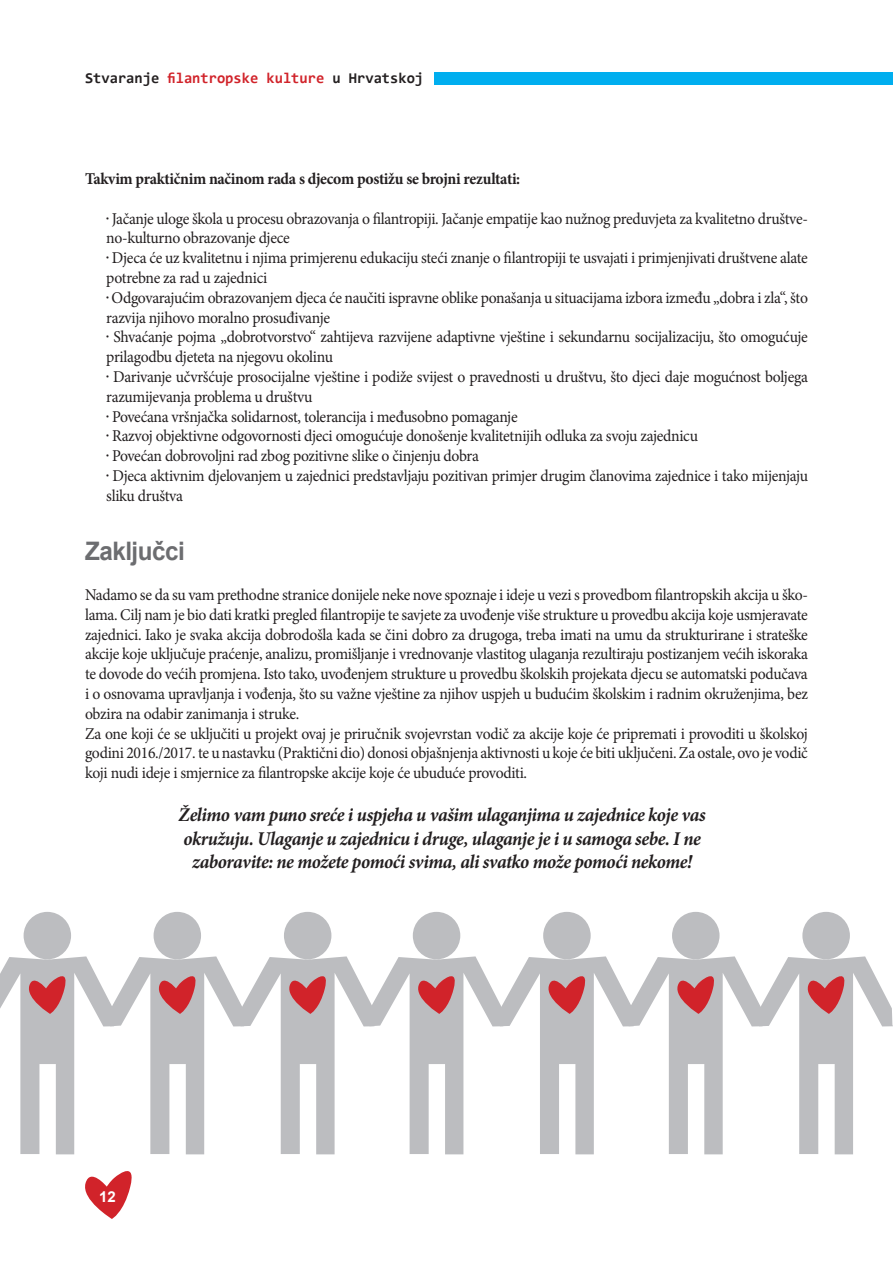
<style>
.page{position:relative;width:893px;height:1263px;background:#fff}
.page>*{position:absolute;margin:0;border:0;box-sizing:border-box;transform-origin:0 0}
.t1{font:700 25.5px "Arial";letter-spacing:-.02em;color:#6c6d70;scale:.95 1}
.t2{font:italic 700 19.5px/23.4px "Minion Pro";letter-spacing:-.025em;color:#231f20;text-align:center;scale:.95 1}
.t3{font:16.5px/19.8px "Minion Pro";letter-spacing:-.02em;color:#231f20;scale:.95 1}
.t4{font:700 16.5px "Minion Pro";letter-spacing:-.02em;color:#231f20;scale:.95 1}
.t5{font:700 15px "Consolas";color:#231f20}
.t6{font:700 15px "Arial";color:#fff}
.s1{color:#d1232a}
.s2{font-weight:700}
</style>
<div class="page">
<div style="left:434px;top:72px;width:459px;height:13px;background:#00aeef"></div>
<svg style="left:85px;top:1171px;width:47px;height:48px"></svg>
<svg style="left:0;top:912px;width:893px;height:242px"></svg>
<p class="t5" style="left:85px;top:69px;width:340px">Stvaranje <span class="s1">filantropske kulture</span> u Hrvatskoj</p>
<p class="t4" style="left:85px;top:167px;width:460px">Takvim praktičnim načinom rada s djecom postižu se brojni rezultati:</p>
<p class="t3" style="left:106px;top:209px;width:740px"><span class="s2">.</span> Jačanje uloge škola u procesu obrazovanja o filantropiji. Jačanje empatije kao nužnog preduvjeta za kvalitetno društve&shy;no-kulturno obrazovanje djece<br><span class="s2">.</span> Djeca će uz kvalitetnu i njima primjerenu edukaciju steći znanje o filantropiji te usvajati i primjenjivati društvene alate potrebne za rad u zajednici<br><span class="s2">.</span> Odgovarajućim obrazovanjem djeca će naučiti ispravne oblike ponašanja u situacijama izbora između „dobra i zla“, što razvija njihovo moralno prosuđivanje<br><span class="s2">.</span> Shvaćanje pojma „dobrotvorstvo“ zahtijeva razvijene adaptivne vještine i sekundarnu socijalizaciju, što omogućuje prilagodbu djeteta na njegovu okolinu<br><span class="s2">.</span> Darivanje učvršćuje prosocijalne vještine i podiže svijest o pravednosti u društvu, što djeci daje mogućnost boljega razumijevanja problema u društvu<br><span class="s2">.</span> Povećana vršnjačka solidarnost, tolerancija i međusobno pomaganje<br><span class="s2">.</span> Razvoj objektivne odgovornosti djeci omogućuje donošenje kvalitetnijih odluka za svoju zajednicu<br><span class="s2">.</span> Povećan dobrovoljni rad zbog pozitivne slike o činjenju dobra<br><span class="s2">.</span> Djeca aktivnim djelovanjem u zajednici predstavljaju pozitivan primjer drugim članovima zajednice i tako mijenjaju sliku društva</p>
<h1 class="t1" style="left:85px;top:533px;width:107px">Zaključci</h1>
<p class="t3" style="left:85px;top:585px;width:762px">Nadamo se da su vam prethodne stranice donijele neke nove spoznaje i ideje u vezi s provedbom filantropskih akcija u ško&shy;lama. Cilj nam je bio dati kratki pregled filantropije te savjete za uvođenje više strukture u provedbu akcija koje usmjeravate zajednici. Iako je svaka akcija dobrodošla kada se čini dobro za drugoga, treba imati na umu da strukturirane i strateške akcije koje uključuje praćenje, analizu, promišljanje i vrednovanje vlastitog ulaganja rezultiraju postizanjem većih iskoraka te dovode do većih promjena. Isto tako, uvođenjem strukture u provedbu školskih projekata djecu se automatski podučava i o osnovama upravljanja i vođenja, što su važne vještine za njihov uspjeh u budućim školskim i radnim okruženjima, bez obzira na odabir zanimanja i struke.<br>Za one koji će se uključiti u projekt ovaj je priručnik svojevrstan vodič za akcije koje će pripremati i provoditi u školskoj godini 2016./2017. te u nastavku (Praktični dio) donosi objašnjenja aktivnosti u koje će biti uključeni. Za ostale, ovo je vodič koji nudi ideje i smjernice za filantropske akcije koje će ubuduće provoditi.</p>
<p class="t2" style="left:179px;top:803px;width:556px">Želimo vam puno sreće i uspjeha u vašim ulaganjima u zajednice koje vas okružuju. Ulaganje u zajednicu i druge, ulaganje je i u samoga sebe. I ne zaboravite: ne možete pomoći svima, ali svatko može pomoći nekome!</p>
<p class="t6" style="left:99px;top:1186px;width:18px">12</p>
</div>
